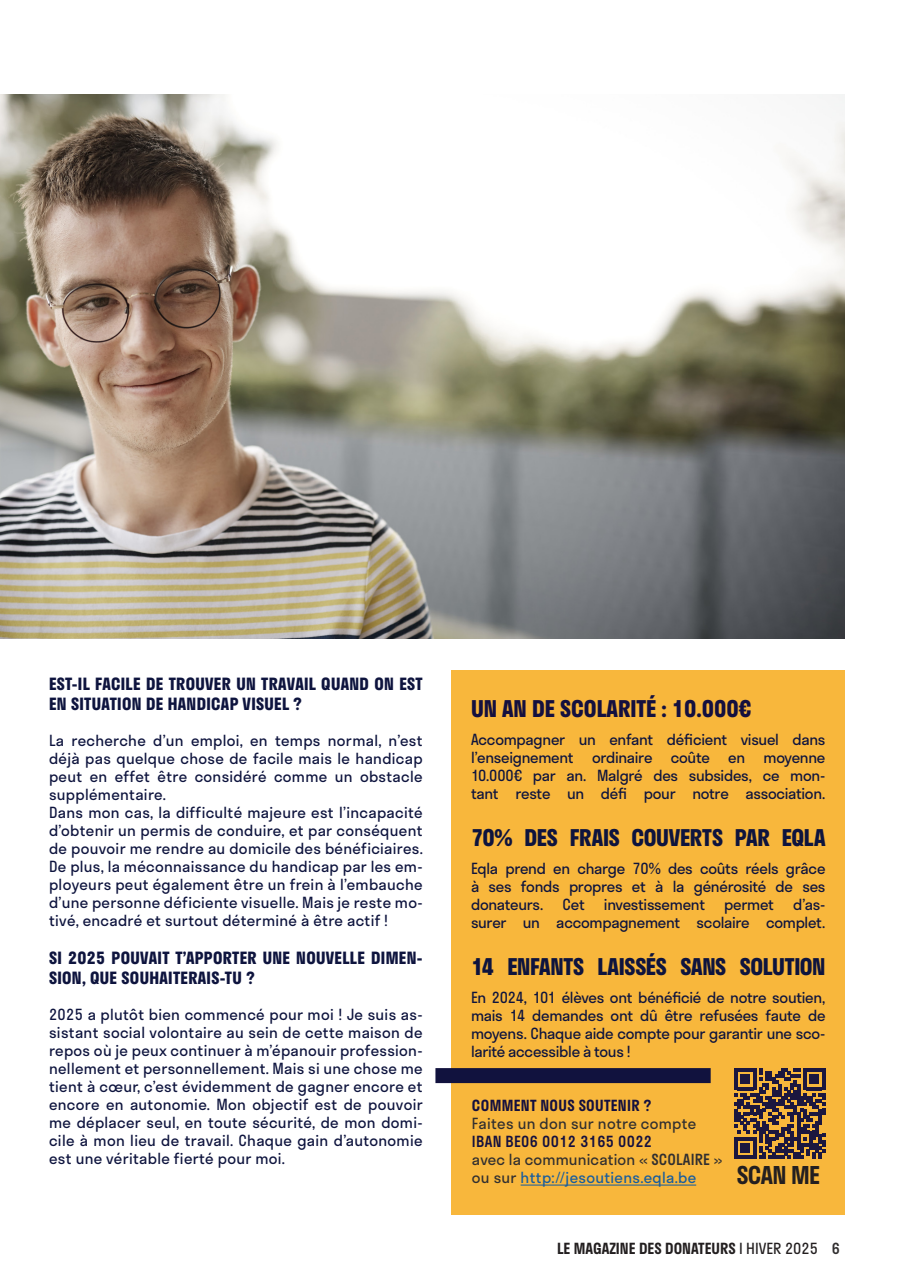
<style>
.page{position:relative;width:917px;height:1287px;background:#fff}
.page>*{position:absolute;margin:0;border:0;box-sizing:border-box;transform-origin:0 0}
.Left_Justify{font:600 24px "Stratos";letter-spacing:-.025em;color:#231f20}
.Left_Justify_Drop_Caps{font:700 22.5px "Stratos";letter-spacing:-.01em;color:#0e143e}
.Left_Justify_Drop_Caps-2{font:700 22.5px "Stratos";color:#14103f}
.Left_Justify_Drop_Caps-3{font:700 16.5px/19.8px "Stratos";letter-spacing:.02em;color:#0e143e}
.Left_Justify_Drop_Caps-4{font:15px/18px "Stratos";letter-spacing:-.015em;color:#0e143e;text-align:justify}
.Left_Justify-2{font:15px "Stratos";letter-spacing:.01em;color:#312f30}
.t1{font:600 15px "Stratos";color:#231f20}
.Left_Justify-3{font:15px "Stratos";letter-spacing:.02em;color:#175d9e}
.Left_Justify-4{font:600 15px "Stratos";letter-spacing:.02em;color:#14103f}
.Left_Justify-5{font:500 15px "Stratos";letter-spacing:.02em;color:#14103f}
.s1{font-weight:500}
.s2{color:#312f30}
.s3{font-weight:400}
.s4{font-weight:500;color:#312f30}
</style>
<div class="page">
<img style="left:0;top:94px;width:845px;height:545px">
<div style="left:452px;top:670px;width:393px;height:545px;background:#f8b73c"></div>
<div style="left:435px;top:1068px;width:276px;height:15px;background:#11123e"></div>
<hr style="left:521px;top:1184px;width:175px;height:1px;background:#175d9e">
<svg style="left:734px;top:1068px;width:91px;height:91px"></svg>
<p class="Left_Justify_Drop_Caps-3" style="left:49px;top:674px;width:375px">EST-IL FACILE DE TROUVER UN TRAVAIL QUAND ON EST<br>EN SITUATION DE HANDICAP VISUEL ?</p>
<p class="Left_Justify_Drop_Caps-4" style="left:49px;top:731px;width:375px">La recherche d’un emploi, en temps normal, n’est déjà pas quelque chose de facile mais le handicap peut en effet être considéré comme un obstacle supplémentaire.</p>
<p class="Left_Justify_Drop_Caps-4" style="left:49px;top:803px;width:375px">Dans mon cas, la difficulté majeure est l’incapacité d’obtenir un permis de conduire, et par conséquent de pouvoir me rendre au domicile des bénéficiaires.<br>De plus, la méconnaissance du handicap par les em&shy;ployeurs peut également être un frein à l’embauche d’une personne déficiente visuelle. Mais je reste mo&shy;tivé, encadré et surtout déterminé à être actif !</p>
<p class="Left_Justify_Drop_Caps-3" style="left:49px;top:947px;width:375px">SI 2025 POUVAIT T’APPORTER UNE NOUVELLE DIMEN-<br>SION, QUE SOUHAITERAIS-TU ?</p>
<p class="Left_Justify_Drop_Caps-4" style="left:49px;top:1005px;width:375px">2025 a plutôt bien commencé pour moi ! Je suis as&shy;sistant social volontaire au sein de cette maison de repos où je peux continuer à m’épanouir profession&shy;nellement et personnellement. Mais si une chose me tient à cœur, c’est évidemment de gagner encore et encore en autonomie. Mon objectif est de pouvoir me déplacer seul, en toute sécurité, de mon domi&shy;cile à mon lieu de travail. Chaque gain d’autonomie est une véritable fierté pour moi.</p>
<p class="Left_Justify_Drop_Caps-2" style="left:471px;top:690px;width:282px">UN AN DE SCOLARITÉ : 10.000€</p>
<p class="Left_Justify_Drop_Caps-4" style="left:471px;top:730px;width:356px">Accompagner un enfant déficient visuel dans l’enseignement ordinaire coûte en moyenne 10.000€ par an. Malgré des subsides, ce mon&shy;tant reste un défi pour notre association.</p>
<p class="Left_Justify_Drop_Caps" style="left:471px;top:819px;width:356px">70% DES FRAIS COUVERTS PAR EQLA</p>
<p class="Left_Justify_Drop_Caps-4" style="left:471px;top:859px;width:356px">Eqla prend en charge 70% des coûts réels grâce à ses fonds propres et à la générosité de ses donateurs.</p>
<p class="Left_Justify_Drop_Caps-4" style="left:562px;top:895px;width:24px">Cet</p>
<p class="Left_Justify_Drop_Caps-4" style="left:604px;top:895px;width:103px">investissement</p>
<p class="Left_Justify_Drop_Caps-4" style="left:724px;top:895px;width:51px">permet</p>
<p class="Left_Justify_Drop_Caps-4" style="left:471px;top:895px;width:356px;text-align:right">d’as-<br>surer un accompagnement scolaire complet.</p>
<p class="Left_Justify_Drop_Caps" style="left:471px;top:948px;width:356px">14 ENFANTS LAISSÉS SANS SOLUTION</p>
<p class="Left_Justify_Drop_Caps-4" style="left:471px;top:988px;width:356px">En 2024, 101 élèves ont bénéficié de notre soutien, mais 14 demandes ont dû être refusées faute de moyens. Chaque aide compte pour garantir une sco&shy;larité accessible à tous !</p>
<p class="Left_Justify-4" style="left:472px;top:1093px;width:181px">COMMENT NOUS SOUTENIR ?</p>
<p class="Left_Justify-2" style="left:472px;top:1111px;width:226px">Faites un don sur notre compte</p>
<p class="Left_Justify-5" style="left:472px;top:1129px;width:182px">IBAN BE06 0012 3165 0022</p>
<p class="Left_Justify-2" style="left:472px;top:1147px;width:252px">avec la communication « <span class="s1">SCOLAIRE</span> »</p>
<p class="Left_Justify-3" style="left:472px;top:1165px;width:226px"><span class="s2">ou sur</span> http://jesoutiens.eqla.be</p>
<p class="Left_Justify" style="left:737px;top:1156px;width:85px">SCAN ME</p>
<p class="t1" style="left:557px;top:1236px;width:285px">LE MAGAZINE DES DONATEURS <span class="s3">I HIVER 2025</span> <span class="s4">6</span></p>
</div>
